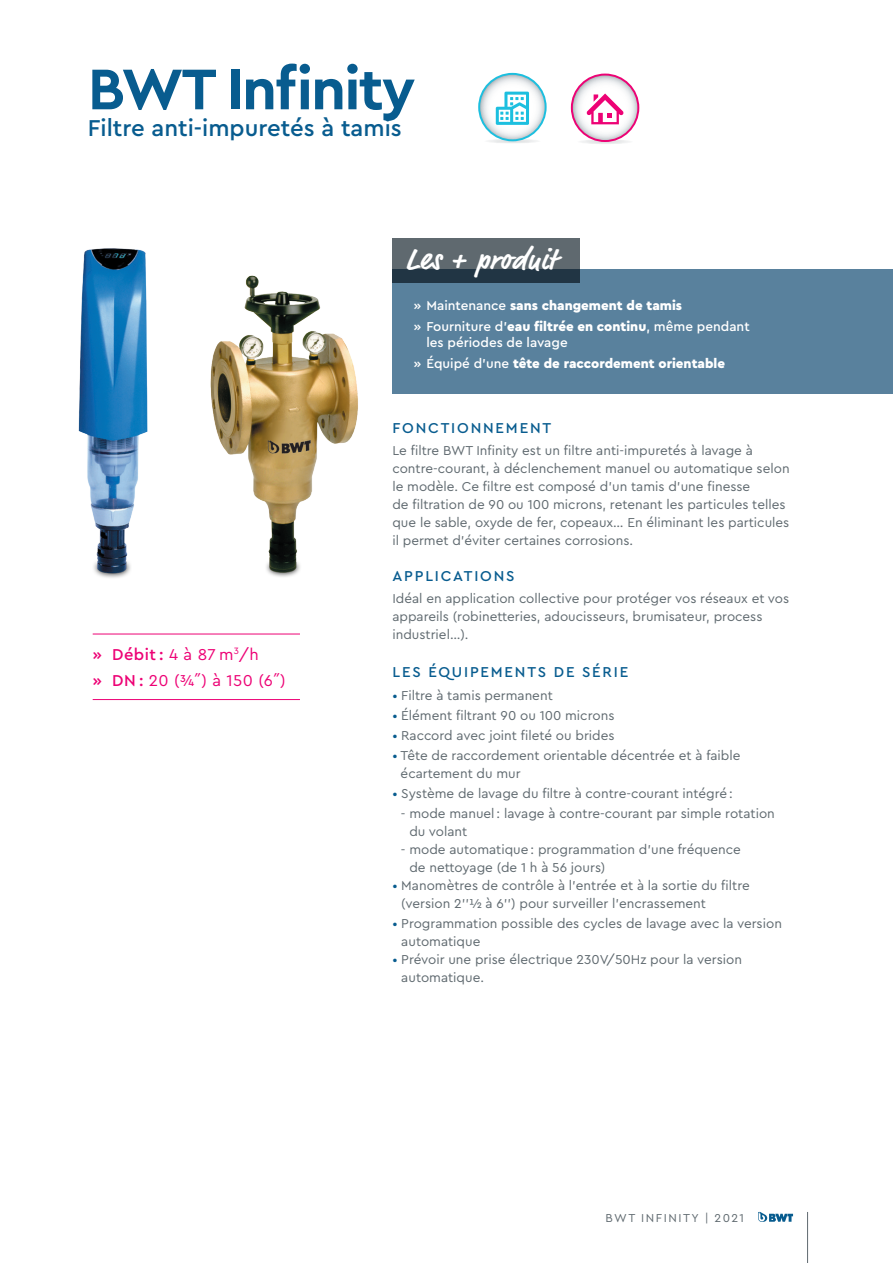
<style>
.page{position:relative;width:893px;height:1263px;background:#fff}
.page>*{position:absolute;margin:0;border:0;box-sizing:border-box;transform-origin:0 0}
._01___Titre_PAGES{font:700 60px "Cera PRO";letter-spacing:-.03em;color:#085c8f}
.t1{font:700 30px "Market Pro";letter-spacing:.025em;color:#fff}
._02___Sous_titres_PA{font:500 24px "Cera PRO";color:#085c8f}
.t2{font:16.5px "Cera PRO";color:#ed0275}
.t3{font:500 16.5px "Cera PRO";letter-spacing:.025em;color:#ed0275}
.t4{font:500 15px "Cera PRO";letter-spacing:.12em;color:#085c8f}
.t5{font:13.5px/18px "Cera PRO";color:#5f696f}
.t6{font:900 13.5px "Cera PRO";color:#fff}
.t7{font:500 13.5px/16.5px "Cera PRO";color:#fff}
.t8{font:12px "Cera PRO";letter-spacing:.13em;color:#5f696f}
.s1{font-weight:400}
.s2{font-weight:500}
.s3{font-weight:900}
.s4{color:#085c8f}
</style>
<div class="page">
<hr style="left:807px;top:1212px;width:1px;height:51px;background:#5f696f">
<svg style="left:758px;top:1212px;width:35px;height:10px"></svg>
<div style="left:392px;top:269px;width:501px;height:125px;background:#59819d"></div>
<svg style="left:392px;top:238px;width:187px;height:45px;background:#4b5861"></svg>
<img style="left:78px;top:248px;width:70px;height:330px">
<img style="left:210px;top:275px;width:148px;height:302px">
<hr style="left:93px;top:634px;width:207px;height:1px;background:#ed0275">
<hr style="left:93px;top:699px;width:207px;height:1px;background:#ed0275">
<svg style="left:577px;top:139px;width:56px;height:5px"></svg>
<svg style="left:572px;top:75px;width:66px;height:66px"></svg>
<div style="left:571px;top:74px;width:68px;height:68px;border:2px solid #ed0275;border-radius:50%"></div>
<svg style="left:586px;top:93px;width:38px;height:31px"></svg>
<svg style="left:484px;top:139px;width:57px;height:5px"></svg>
<svg style="left:479px;top:74px;width:67px;height:66px"></svg>
<div style="left:478px;top:73px;width:69px;height:68px;border:2px solid #1cbfdf;border-radius:50%"></div>
<svg style="left:496px;top:92px;width:33px;height:33px"></svg>
<p class="_01___Titre_PAGES" style="left:88px;top:49px;width:329px">BWT Infinity</p>
<p class="_02___Sous_titres_PA" style="left:88px;top:112px;width:315px">Filtre anti-impuretés à tamis</p>
<p class="t1" style="left:405px;top:239px;width:152px">Les + produit</p>
<p class="t3" style="left:93px;top:643px;width:168px">» Débit : <span class="s1">4 à 87 m</span><sup>3</sup><span class="s1">/h</span></p>
<p class="t2" style="left:93px;top:670px;width:195px"><span class="s2">» DN :</span> 20 (¾˝) à 150 (6˝)</p>
<p class="t6" style="left:414px;top:296px;width:270px"><span class="s2">» Maintenance</span> sans changement de tamis</p>
<p class="t7" style="left:426px;top:318px;width:325px;text-indent:-13px">» Fourniture d’<span class="s3">eau filtrée en continu</span>, même pendant les périodes de lavage</p>
<p class="t6" style="left:414px;top:355px;width:313px"><span class="s2">» Équipé d’une</span> tête de raccordement orientable</p>
<p class="t4" style="left:393px;top:418px;width:160px">FONCTIONNEMENT</p>
<p class="t5" style="left:392px;top:441px;width:399px">Le filtre BWT Infinity est un filtre anti-impuretés à lavage à contre-courant, à déclenchement manuel ou automatique selon le modèle. Ce filtre est composé d’un tamis d’une finesse<br>de filtration de 90 ou 100 microns, retenant les particules telles que le sable, oxyde de fer, copeaux… En éliminant les particules il permet d’éviter certaines corrosions.</p>
<p class="t4" style="left:393px;top:566px;width:124px">APPLICATIONS</p>
<p class="t5" style="left:392px;top:589px;width:398px">Idéal en application collective pour protéger vos réseaux et vos appareils (robinetteries, adoucisseurs, brumisateur, process industriel…).</p>
<p class="t4" style="left:393px;top:662px;width:237px">LES ÉQUIPEMENTS DE SÉRIE</p>
<p class="t5" style="left:392px;top:685px;width:162px"><span class="s4">•</span> Filtre à tamis permanent</p>
<p class="t5" style="left:392px;top:705px;width:224px"><span class="s4">•</span> Élément filtrant 90 ou 100 microns</p>
<p class="t5" style="left:392px;top:726px;width:224px"><span class="s4">•</span> Raccord avec joint fileté ou brides</p>
<p class="t5" style="left:401px;top:746px;width:341px;text-indent:-8px"><span class="s4">•</span> Tête de raccordement orientable décentrée et à faible écartement du mur</p>
<p class="t5" style="left:392px;top:784px;width:342px"><span class="s4">•</span> Système de lavage du filtre à contre-courant intégré :</p>
<p class="t5" style="left:409px;top:804px;width:367px;text-indent:-8px">- mode manuel : lavage à contre-courant par simple rotation du volant</p>
<p class="t5" style="left:409px;top:840px;width:333px;text-indent:-8px">- mode automatique : programmation d’une fréquence de nettoyage (de 1 h à 56 jours)</p>
<p class="t5" style="left:401px;top:876px;width:350px;text-indent:-9px"><span class="s4">•</span> Manomètres de contrôle à l’entrée et à la sortie du filtre (version 2’’½ à 6’’) pour surveiller l’encrassement</p>
<p class="t5" style="left:401px;top:914px;width:382px;text-indent:-9px"><span class="s4">•</span> Programmation possible des cycles de lavage avec la version automatique</p>
<p class="t5" style="left:401px;top:950px;width:342px;text-indent:-9px"><span class="s4">•</span> Prévoir une prise électrique 230V/50Hz pour la version automatique.</p>
<p class="t8" style="left:605px;top:1210px;width:140px">BWT INFINITY | 2021</p>
</div>
